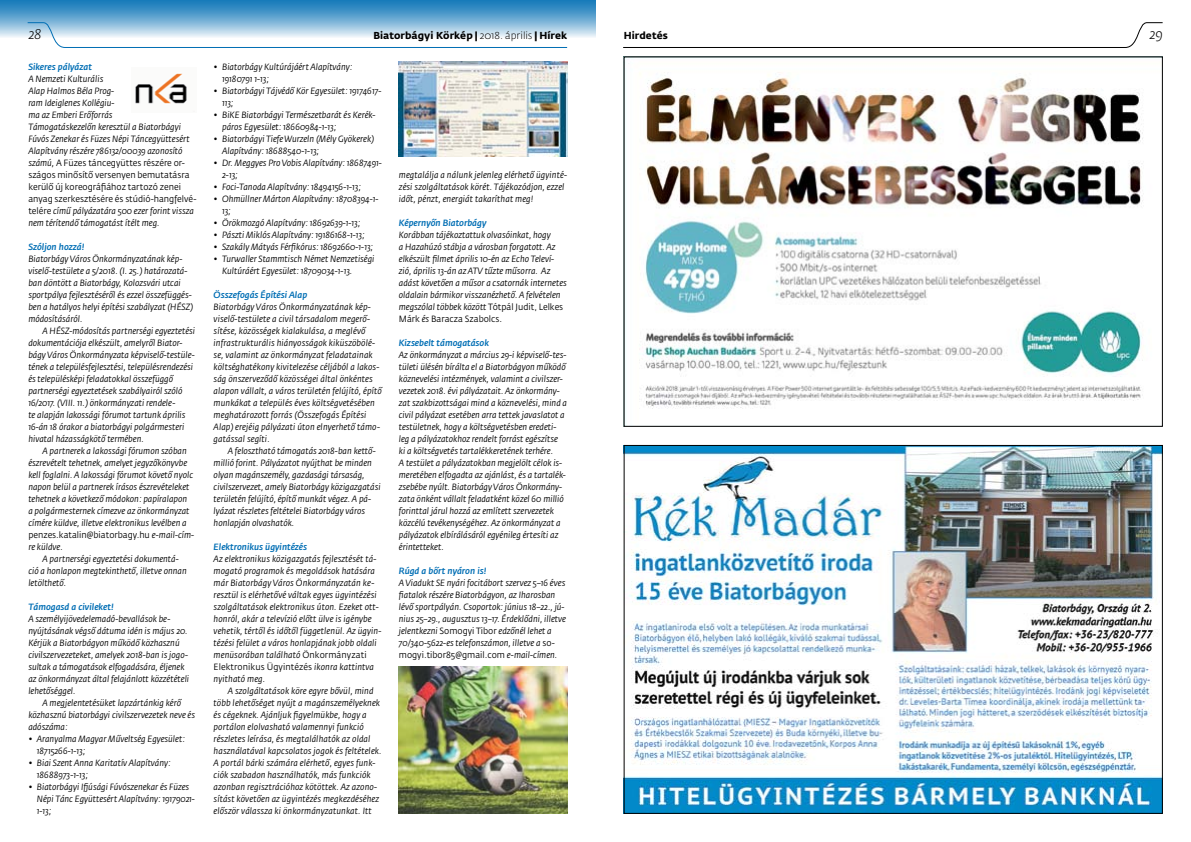
<style>
.page{position:relative;width:1191px;height:842px;background:#fff}
.page>*{position:absolute;margin:0;border:0;box-sizing:border-box;transform-origin:0 0}
.t1{font:italic 300 14px "Fedra Sans Std";color:#000}
.t2{font:700 10px "Fedra Sans Std";letter-spacing:.01em;color:#000}
.t3{font:italic 9px/12px "Fedra Sans Std";color:#000;scale:.95 1}
.t4{font:italic 500 9px "Fedra Sans Std";color:#006eb4}
.t5{font:9px "Fedra Sans Std";color:#000;scale:.95 1}
.s1{font-weight:300}
.s2{font-style:normal}
.s3{font-style:italic}
</style>
<div class="page">
<svg style="left:0;top:0;width:595px;height:37px;background:#4a98c9"></svg>
<svg style="left:27px;top:22px;width:541px;height:26px"></svg>
<svg style="left:623px;top:22px;width:540px;height:26px"></svg>
<img style="left:639px;top:72px;width:504px;height:337px">
<img style="left:626px;top:447px;width:534px;height:365px">
<img style="left:135px;top:73px;width:52px;height:31px">
<img style="left:399px;top:62px;width:168px;height:95px">
<img style="left:399px;top:667px;width:168px;height:147px">
<h1 class="t1" style="left:28px;top:26px;width:15px">28</h1>
<p class="t2" style="left:373px;top:30px;width:195px">Biatorbágyi Körkép | <span class="s1">2018. április</span> | Hírek</p>
<p class="t2" style="left:624px;top:30px;width:46px">Hirdetés</p>
<h1 class="t1" style="left:1149px;top:26px;width:15px">29</h1>
<p class="t4" style="left:28px;top:61px;width:65px">Sikeres pályázat</p>
<p class="t3" style="left:28px;top:73px;width:178px">A Nemzeti Kulturális<br>Alap Halmos Béla Prog-<br>ram Ideiglenes Kollégiu-<br>ma az Emberi Erőforrás<br>Támogatáskezelőn keresztül a Biatorbágyi Fúvós Zenekar és Füzes Népi Táncegyüttesért Alapítvány részére 786132/00039 azonosító számú, <span class="s2">A Füzes táncegyüttes részére or&shy;szágos minősítő versenyen bemutatásra kerülő új koreográfiához tartozó zenei anyag szerkesztésére és stúdió-hangfelvé&shy;telére</span> című pályázatára 500 ezer forint vissza nem térítendő támogatást ítélt meg.</p>
<p class="t4" style="left:28px;top:241px;width:57px">Szóljon hozzá!</p>
<p class="t3" style="left:28px;top:253px;width:175px">Biatorbágy Város Önkormányzatának kép&shy;viselő-testülete a 5/2018. (I. 25.) határozatá&shy;ban döntött a Biatorbágy, Kolozsvári utcai sportpálya fejlesztéséről és ezzel összefüggés&shy;ben a hatályos helyi építési szabályzat (HÉSZ) módosításáról.</p>
<p class="t3" style="left:28px;top:325px;width:177px;text-indent:14px">A HÉSZ-módosítás partnerségi egyeztetési dokumentációja elkészült, amelyről Biator&shy;bágy Város Önkormányzata képviselő-testüle&shy;tének a településfejlesztési, településrendezési és településképi feladatokkal összefüggő partnerségi egyeztetések szabályairól szóló 16/2017. (VIII. 11.) önkormányzati rendele-<br>te alapján lakossági fórumot tartunk április 16-án 18 órakor a biatorbágyi polgármesteri hivatal házasságkötő termében.</p>
<p class="t3" style="left:43px;top:445px;width:153px">A partnerek a lakossági fórumon szóban</p>
<p class="t3" style="left:28px;top:457px;width:169px">észrevételt tehetnek, amelyet jegyzőkönyvbe</p>
<p class="t3" style="left:28px;top:469px;width:175px">kell foglalni. A lakossági fórumot követő nyolc</p>
<p class="t3" style="left:28px;top:481px;width:171px">napon belül a partnerek írásos észrevételeket</p>
<p class="t3" style="left:28px;top:493px;width:169px">tehetnek a következő módokon: papíralapon</p>
<p class="t3" style="left:28px;top:505px;width:171px">a polgármesternek címezve az önkormányzat</p>
<p class="t3" style="left:28px;top:517px;width:168px">címére küldve, illetve elektronikus levélben a</p>
<p class="t5" style="left:28px;top:529px;width:176px">penzes.katalin@biatorbagy.hu <span class="s3">e-mail-cím-</span></p>
<p class="t3" style="left:28px;top:541px;width:38px">re küldve.</p>
<p class="t3" style="left:43px;top:553px;width:145px">A partnerségi egyeztetési dokumentá-</p>
<p class="t3" style="left:28px;top:565px;width:168px">ció a honlapon megtekinthető, illetve onnan</p>
<p class="t3" style="left:28px;top:577px;width:42px">letölthető.</p>
<p class="t4" style="left:28px;top:601px;width:87px">Támogasd a civileket!</p>
<p class="t3" style="left:28px;top:613px;width:171px">A személyijövedelemadó-bevallások be&shy;nyújtásának végső dátuma idén is május 20.<br>Kérjük a Biatorbágyon működő közhasznú civilszervezeteket, amelyek 2018-ban is jogo&shy;sultak a támogatások elfogadására, éljenek az önkormányzat által felajánlott közzétételi lehetőséggel.</p>
<p class="t3" style="left:28px;top:697px;width:177px;text-indent:14px">A megjelentetésüket lapzártánkig kérő közhasznú biatorbágyi civilszervezetek neve és adószáma:</p>
<p class="t3" style="left:37px;top:733px;width:157px;text-indent:-9px">• Aranyalma Magyar Műveltség Egyesület:<br>18715266-1-13;</p>
<p class="t3" style="left:37px;top:757px;width:142px;text-indent:-9px">• Biai Szent Anna Karitatív Alapítvány:<br>18688973-1-13;</p>
<p class="t3" style="left:37px;top:781px;width:168px;text-indent:-9px">• Biatorbágyi Ifjúsági Fúvószenekar és Füzes<br>Népi Tánc Együttesért Alapítvány: 19179021-<br>1-13;</p>
<p class="t3" style="left:222px;top:61px;width:139px;text-indent:-8px">• Biatorbágy Kultúrájáért Alapítvány:<br>19180791 1-13;</p>
<p class="t3" style="left:222px;top:85px;width:169px;text-indent:-9px">• Biatorbágyi Tájvédő Kör Egyesület: 19174617-<br>113;</p>
<p class="t3" style="left:222px;top:109px;width:163px;text-indent:-8px">• BiKE Biatorbágyi Természetbarát és Kerék&shy;páros Egyesület: 18660984-1-13;</p>
<p class="t3" style="left:222px;top:133px;width:161px;text-indent:-9px">• Biatorbágyi TiefeWurzeln (Mély Gyökerek)<br>Alapítvány: 18688540-1-13;</p>
<p class="t3" style="left:222px;top:157px;width:170px;text-indent:-9px">• Dr. Meggyes ProVobis Alapítvány: 18687491-<br>2-13;</p>
<p class="t3" style="left:214px;top:181px;width:156px">• Foci-Tanoda Alapítvány: 18494156-1-13;</p>
<p class="t3" style="left:222px;top:193px;width:166px;text-indent:-9px">• Ohmüllner Márton Alapítvány: 18708394-1-<br>13;</p>
<p class="t3" style="left:214px;top:217px;width:156px">• Örökmozgó Alapítvány: 18692639-1-13;</p>
<p class="t3" style="left:214px;top:229px;width:160px">• Pászti Miklós Alapítvány: 19186168-1-13;</p>
<p class="t3" style="left:214px;top:241px;width:169px">• Szakály Mátyás Férfikórus: 18692660-1-13;</p>
<p class="t3" style="left:222px;top:253px;width:162px;text-indent:-9px">• Turwaller Stammtisch Német Nemzetiségi<br>Kultúráért Egyesület: 18709034-1-13.</p>
<p class="t4" style="left:214px;top:289px;width:95px">Összefogás Építési Alap</p>
<p class="t3" style="left:214px;top:301px;width:178px">Biatorbágy Város Önkormányzatának kép&shy;viselő-testülete a civil társadalom megerő&shy;sítése, közösségek kialakulása, a meglévő infrastrukturális hiányosságok kiküszöbölé&shy;se, valamint az önkormányzat feladatainak költséghatékony kivitelezése céljából a lakos&shy;ság önszerveződő közösségei által önkéntes alapon vállalt, a város területén felújító, építő munkákat a település éves költségvetésében meghatározott forrás (Összefogás Építési Alap) erejéig pályázati úton elnyerhető támo&shy;gatással segíti.</p>
<p class="t3" style="left:214px;top:445px;width:177px;text-indent:14px">A felosztható támogatás 2018-ban kettő&shy;millió forint. Pályázatot nyújthat be minden olyan magánszemély, gazdasági társaság, civilszervezet, amely Biatorbágy közigazgatási területén felújító, építő munkát végez. A pá&shy;lyázat részletes feltételei Biatorbágy város honlapján olvashatók.</p>
<p class="t4" style="left:214px;top:541px;width:95px">Elektronikus ügyintézés</p>
<p class="t3" style="left:214px;top:553px;width:178px">Az elektronikus közigazgatás fejlesztését tá&shy;mogató programok és megoldások hatására már Biatorbágy Város Önkormányzatán ke&shy;resztül is elérhetővé váltak egyes ügyintézési szolgáltatások elektronikus úton. Ezeket ott&shy;honról, akár a televízió előtt ülve is igénybe vehetik, tértől és időtől függetlenül. Az ügyin&shy;tézési felület a város honlapjának jobb oldali menüsorában található <span class="s2">Önkormányzati Elektronikus Ügyintézés</span> ikonra kattintva nyitható meg.</p>
<p class="t3" style="left:214px;top:685px;width:178px;text-indent:14px">A szolgáltatások köre egyre bővül, mind több lehetőséget nyújt a magánszemélyeknek és cégeknek. Ajánljuk figyelmükbe, hogy a portálon elolvasható valamennyi funkció részletes leírása, és megtalálhatók az oldal használatával kapcsolatos jogok és feltételek.<br>A portál bárki számára elérhető, egyes funk&shy;ciók szabadon használhatók, más funkciók azonban regisztrációhoz kötöttek. Az azono&shy;sítást követően az ügyintézés megkezdéséhez először válassza ki önkormányzatunkat. Itt</p>
<p class="t3" style="left:399px;top:169px;width:179px">megtalálja a nálunk jelenleg elérhető ügyinté&shy;zési szolgáltatások körét. Tájékozódjon, ezzel időt, pénzt, energiát takaríthat meg!</p>
<p class="t4" style="left:399px;top:217px;width:89px">Képernyőn Biatorbágy</p>
<p class="t3" style="left:399px;top:229px;width:178px">Korábban tájékoztattuk olvasóinkat, hogy<br>a Hazahúzó stábja a városban forgatott. Az elkészült filmet április 10-én az Echo Televí&shy;zió, április 13-án az ATV tűzte műsorra. Az adást követően a műsor a csatornák internetes oldalain bármikor visszanézhető. A felvételen megszólal többek között <span class="s2">Tótpál Judit, Lelkes Márk</span> és <span class="s2">Baracza Szabolcs.</span></p>
<p class="t4" style="left:399px;top:337px;width:91px">Kizsebelt támogatások</p>
<p class="t3" style="left:399px;top:349px;width:179px">Az önkormányzat a március 29-i képviselő-tes&shy;tületi ülésén bírálta el a Biatorbágyon működő köznevelési intézmények, valamint a civilszer&shy;vezetek 2018. évi pályázatait. Az önkormány&shy;zat szakbizottságai mind a köznevelési, mind a civil pályázat esetében arra tettek javaslatot a testületnek, hogy a költségvetésben eredeti&shy;leg a pályázatokhoz rendelt forrást egészítse<br>ki a költségvetés tartalékkeretének terhére.<br>A testület a pályázatokban megjelölt célok is&shy;meretében elfogadta az ajánlást, és a tartalék&shy;zsebébe nyúlt. Biatorbágy Város Önkormány&shy;zata önként vállalt feladatként közel 60 millió forinttal járul hozzá az említett szervezetek közcélú tevékenységéhez. Az önkormányzat a pályázatok elbírálásáról egyénileg értesíti az érintetteket.</p>
<p class="t4" style="left:399px;top:565px;width:89px">Rúgd a bőrt nyáron is!</p>
<p class="t3" style="left:399px;top:577px;width:177px">A Viadukt SE nyári focitábort szervez 5–16 éves fiatalok részére Biatorbágyon, az Iharosban lévő sportpályán. Csoportok: június 18–22., jú&shy;nius 25–29., augusztus 13–17. Érdeklődni, illetve jelentkezni <span class="s2">Somogyi Tibor</span> edzőnél lehet a 70/340-5622-es telefonszámon, illetve a <span class="s2">so&shy;mogyi.tibor85@gmail.com</span> e-mail-címen.</p>
</div>
